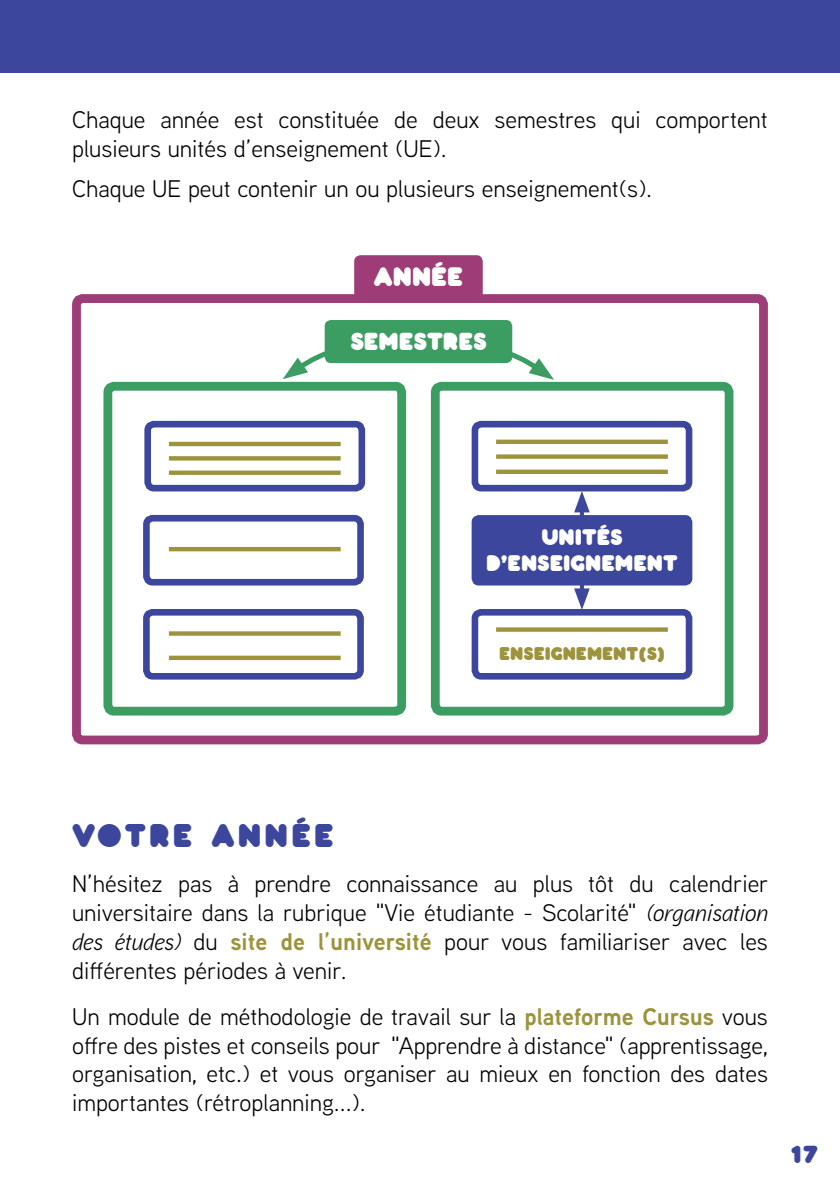
<style>
.page{position:relative;width:840px;height:1191px;background:#fff}
.page>*{position:absolute;margin:0;border:0;box-sizing:border-box;transform-origin:0 0}
.t1{font:32px "Pochoir Pleine";letter-spacing:.1em;color:#3c469d}
.t2{font:26px "Pochoir Pleine";color:#fff}
.t3{font:24px/28.8px "Aaux Next";color:#000;text-align:justify}
.t4{font:24px "Pochoir Pleine";color:#fff}
.t5{font:24px "Pochoir Pleine";color:#3c469d}
.t6{font:22px/26.4px "Pochoir Pleine";color:#fff;text-align:right}
.t7{font:18px "Pochoir Pleine";color:#9d933c}
.s1{font-style:italic}
.s2{font-weight:700;color:#9d933c}
</style>
<div class="page">
<div style="left:0;top:0;width:839px;height:72px;background:#3c469d"></div>
<div style="left:72px;top:294px;width:695px;height:450px;border:9px solid #9d3c77;border-radius:6px"></div>
<div style="left:103px;top:382px;width:303px;height:333px;border:9px solid #3c9d62;border-radius:6px"></div>
<div style="left:430px;top:382px;width:303px;height:333px;border:9px solid #3c9d62;border-radius:6px"></div>
<div style="left:144px;top:421px;width:221px;height:70px;border:7px solid #3c469d;border-radius:6px"></div>
<svg style="left:169px;top:456px;width:171px;height:4px"></svg>
<div style="left:169px;top:470px;width:171px;height:5px;background:#9d933c"></div>
<hr style="left:169px;top:442px;width:171px;height:4px;background:#9d933c">
<div style="left:143px;top:515px;width:220px;height:70px;border:7px solid #3c469d;border-radius:6px"></div>
<hr style="left:169px;top:547px;width:171px;height:4px;background:#9d933c">
<div style="left:143px;top:609px;width:220px;height:70px;border:7px solid #3c469d;border-radius:6px"></div>
<div style="left:169px;top:655px;width:171px;height:5px;background:#9d933c"></div>
<div style="left:169px;top:631px;width:171px;height:5px;background:#9d933c"></div>
<div style="left:471px;top:421px;width:221px;height:70px;border:7px solid #3c469d;border-radius:6px"></div>
<div style="left:496px;top:454px;width:171px;height:5px;background:#9d933c"></div>
<div style="left:496px;top:469px;width:171px;height:5px;background:#9d933c"></div>
<div style="left:496px;top:439px;width:171px;height:5px;background:#9d933c"></div>
<div style="left:354px;top:255px;width:128px;height:43px;background:#9d3c77"></div>
<div style="left:472px;top:516px;width:219px;height:68px;background:#3c469d;border-radius:6px"></div>
<div style="left:471px;top:515px;width:221px;height:70px;border:2px solid #3c469d;border-radius:6px"></div>
<div style="left:324px;top:320px;width:188px;height:43px;background:#3c9d62;border-radius:6px"></div>
<div style="left:471px;top:609px;width:221px;height:70px;border:7px solid #3c469d;border-radius:6px"></div>
<div style="left:496px;top:627px;width:171px;height:5px;background:#9d933c"></div>
<svg style="left:483px;top:345px;width:70px;height:35px"></svg>
<svg style="left:283px;top:345px;width:70px;height:34px"></svg>
<hr style="left:579px;top:573px;width:4px;height:23px;background:#3c469d">
<svg style="left:573px;top:588px;width:16px;height:22px"></svg>
<hr style="left:579px;top:505px;width:4px;height:22px;background:#3c469d">
<svg style="left:573px;top:491px;width:16px;height:21px"></svg>
<p class="t3" style="left:72px;top:105px;width:697px">Chaque année est constituée de deux semestres qui comportent plusieurs unités d’enseignement (UE).</p>
<p class="t3" style="left:72px;top:174px;width:581px">Chaque UE peut contenir un ou plusieurs enseignement(s).</p>
<p class="t2" style="left:374px;top:260px;width:88px">ANNÉE</p>
<p class="t4" style="left:350px;top:327px;width:30px">SEMESTRES</p>
<p class="t6" style="left:486px;top:523px;width:136px">UNITÉS<br>D’ENSEIGNEME</p>
<p class="t6" style="left:646px;top:549px;width:32px">NT</p>
<p class="t7" style="left:499px;top:643px;width:90px">ENSEIGNEME</p>
<p class="t7" style="left:612px;top:643px;width:53px">NT(S)</p>
<h1 class="t1" style="left:72px;top:815px;width:263px">VOTRE ANNÉE</h1>
<p class="t3" style="left:72px;top:869px;width:697px">N’hésitez pas à prendre connaissance au plus tôt du calendrier universitaire dans la rubrique "Vie étudiante - Scolarité" <span class="s1">(organisation des études)</span> du <span class="s2">site de l’université</span> pour vous familiariser avec les différentes périodes à venir.</p>
<p class="t3" style="left:72px;top:1001px;width:697px">Un module de méthodologie de travail sur la <span class="s2">plateforme Cursus</span> vous offre des pistes et conseils pour "Apprendre à distance" (apprentissage, organisation, etc.) et vous organiser au mieux en fonction des dates importantes (rétroplanning...).</p>
<p class="t5" style="left:789px;top:1139px;width:29px">17</p>
</div>
